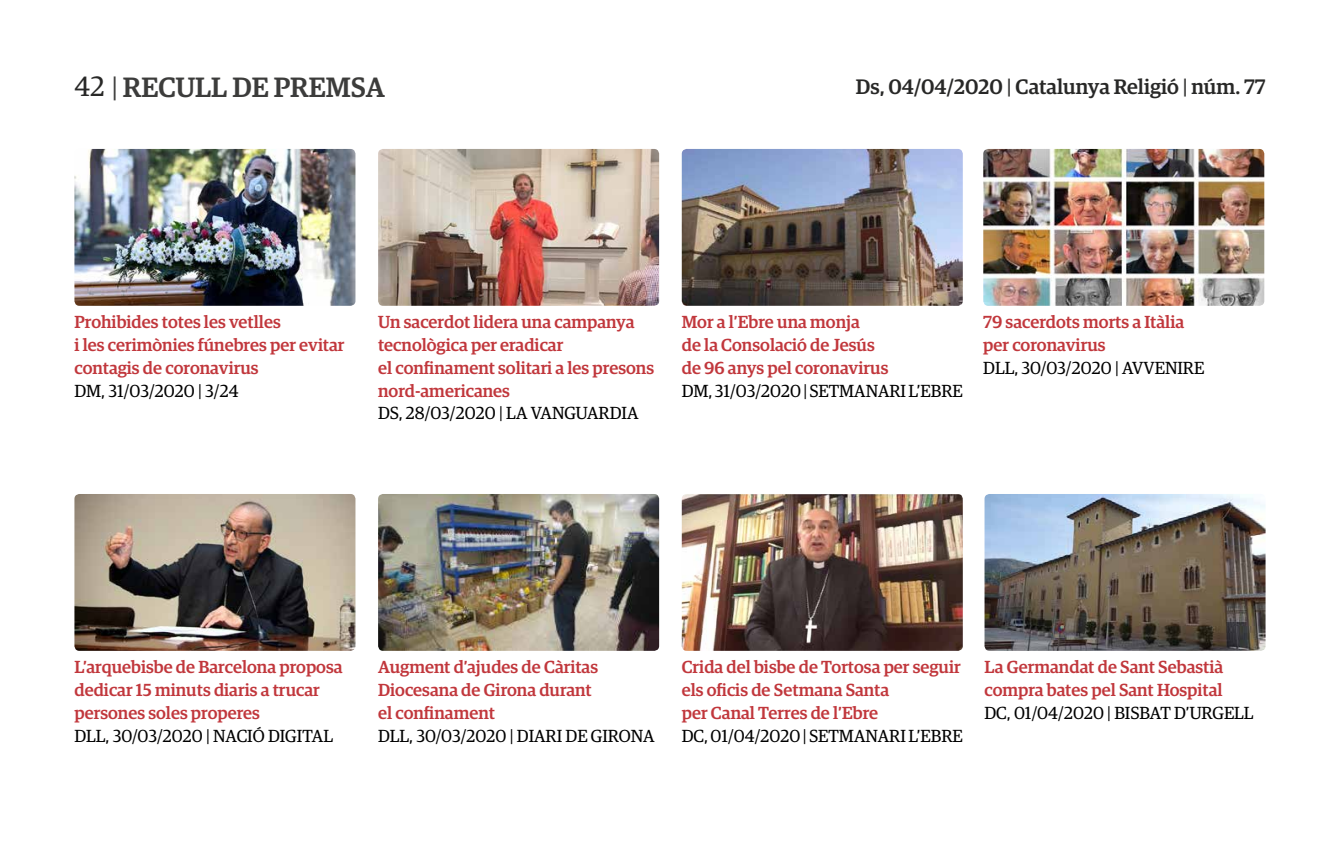
<style>
.page{position:relative;width:1340px;height:844px;background:#fff}
.page>*{position:absolute;margin:0;border:0;box-sizing:border-box;transform-origin:0 0}
.t1{font:500 28px "Guardian Egyp";color:#3c3c3b}
.t2{font:500 21px "Guardian Egyp";color:#282827}
.t3{font:500 17.5px/22.8px "Guardian Egyp";color:#c1373c}
.t4{font:17.5px "Guardian Egyp";color:#000}
.s1{font-weight:400;color:#282827}
.s2{font-weight:400}
.s3{color:#3c3c3b}
</style>
<div class="page">
<img style="left:74px;top:149px;width:281px;height:157px">
<img style="left:74px;top:494px;width:281px;height:156px">
<img style="left:378px;top:149px;width:281px;height:157px">
<img style="left:378px;top:494px;width:281px;height:156px">
<img style="left:681px;top:149px;width:281px;height:157px">
<img style="left:681px;top:494px;width:281px;height:156px">
<img style="left:983px;top:149px;width:281px;height:157px">
<img style="left:984px;top:494px;width:281px;height:156px">
<h1 class="t1" style="left:74px;top:67px;width:312px"><span class="s1">42</span> <span class="s2">|</span> RECULL DE PREMSA</h1>
<p class="t2" style="left:855px;top:71px;width:411px">Ds, 04/04/2020 <span class="s3">|</span> Catalunya Religió <span class="s3">|</span> núm. 77</p>
<p class="t3" style="left:74px;top:309px;width:272px">Prohibides totes les vetlles<br>i les cerimònies fúnebres per evitar contagis de coronavirus</p>
<p class="t4" style="left:74px;top:378px;width:166px">DM, 31/03/2020 | 3/24</p>
<p class="t3" style="left:378px;top:309px;width:277px">Un sacerdot lidera una campanya tecnològica per eradicar<br>el confinament solitari a les presons nord-americanes</p>
<p class="t4" style="left:378px;top:401px;width:262px">DS, 28/03/2020 | LA VANGUARDIA</p>
<p class="t3" style="left:681px;top:309px;width:208px">Mor a l’Ebre una monja<br>de la Consolació de Jesús de 96 anys pel coronavirus</p>
<p class="t4" style="left:681px;top:378px;width:282px">DM, 31/03/2020 | SETMANARIL’EBRE</p>
<p class="t3" style="left:983px;top:309px;width:202px">79 sacerdots morts a Itàlia per coronavirus</p>
<p class="t4" style="left:983px;top:355px;width:222px">DLL, 30/03/2020 | AVVENIRE</p>
<p class="t3" style="left:74px;top:654px;width:269px">L’arquebisbe de Barcelona proposa dedicar 15 minuts diaris a trucar persones soles properes</p>
<p class="t4" style="left:74px;top:723px;width:260px">DLL, 30/03/2020 | NACIÓ DIGITAL</p>
<p class="t3" style="left:378px;top:654px;width:221px">Augment d’ajudes de Càritas<br>Diocesana de Girona durant el confinament</p>
<p class="t4" style="left:378px;top:723px;width:278px">DLL, 30/03/2020 | DIARI DE GIRONA</p>
<p class="t3" style="left:681px;top:654px;width:280px">Crida del bisbe de Tortosa per seguir els oficis de Setmana Santa<br>per Canal Terres de l’Ebre</p>
<p class="t4" style="left:681px;top:723px;width:282px">DC, 01/04/2020 | SETMANARI L’EBRE</p>
<p class="t3" style="left:984px;top:654px;width:240px">La Germandat de Sant Sebastià compra bates pel Sant Hospital</p>
<p class="t4" style="left:984px;top:700px;width:271px">DC, 01/04/2020 | BISBAT D’URGELL</p>
</div>
